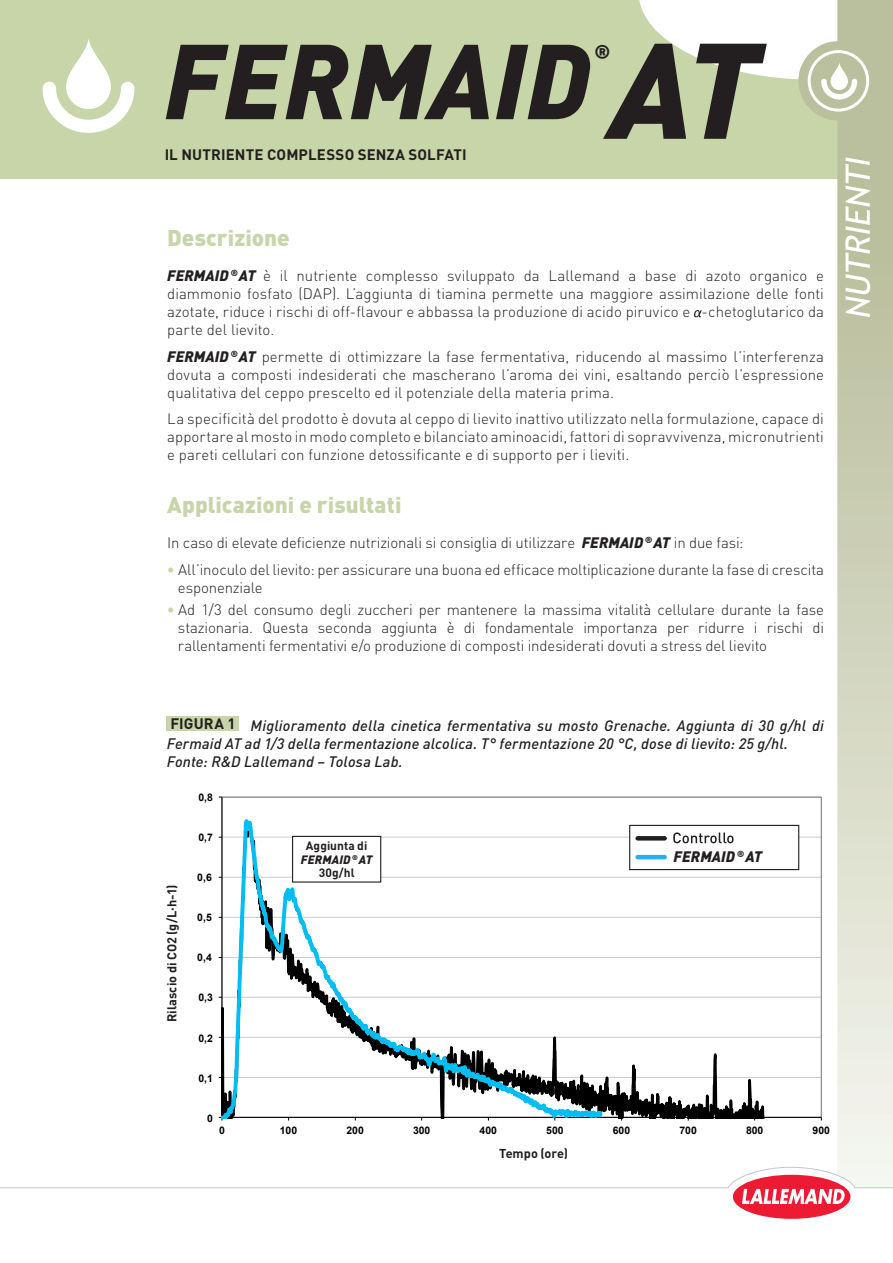
<style>
.page{position:relative;width:893px;height:1263px;background:#fff}
.page>*{position:absolute;margin:0;border:0;box-sizing:border-box;transform-origin:0 0}
.t1{font:italic 900 133.5px "DIN";color:#231f20}
.t2{font:italic 900 104.55px "DIN";color:#231f20}
.t3{font:900 22.5px "DIN";color:#c7d5a8}
.t4{font:italic 900 20.1px "DIN";color:#231f20}
.t5{font:300 15px/18px "DIN";letter-spacing:-.005em;color:#231f20;text-align:justify}
.t6{font:italic 500 15px/18px "DIN";letter-spacing:.01em;color:#231f20}
.t7{font:700 15px "DIN";letter-spacing:.01em;color:#231f20}
.t8{font:italic 900 15px "DIN";color:#231f20}
.t9{font:700 12.75px "DIN";color:#231f20}
.t10{font:700 12px "DIN";letter-spacing:.005em;color:#231f20}
.t11{font:italic 900 12px "DIN";letter-spacing:.01em;color:#231f20}
.t12{font:700 10.5px "Arial";color:#000}
.s1{font-weight:900;font-style:italic}
.s2{font-weight:700;color:#c7d5a8}
</style>
<div class="page">
<div style="left:0;top:0;width:893px;height:179px;background:#c7d5a8"></div>
<svg style="left:694px;top:310px;width:8px;height:7px"></svg>
<svg style="left:66px;top:38px;width:45px;height:71px;fill:#fff"></svg>
<svg style="left:43px;top:82px;width:91px;height:51px"></svg>
<div style="left:167px;top:716px;width:72px;height:15px;background:#c7d5a8"></div>
<hr style="left:222px;top:1077px;width:599px;height:1px;background:#cbcbcb">
<hr style="left:222px;top:1037px;width:599px;height:1px;background:#cbcbcb">
<hr style="left:222px;top:997px;width:599px;height:1px;background:#cbcbcb">
<hr style="left:222px;top:957px;width:599px;height:1px;background:#cbcbcb">
<hr style="left:222px;top:917px;width:599px;height:1px;background:#cbcbcb">
<hr style="left:222px;top:877px;width:599px;height:1px;background:#cbcbcb">
<hr style="left:222px;top:1117px;width:599px;height:1px;background:#000">
<svg style="left:605px;top:797px;width:162px;height:321px"></svg>
<svg style="left:222px;top:797px;width:383px;height:321px"></svg>
<div style="left:293px;top:836px;width:88px;height:46px;background:#fff"></div>
<div style="left:292px;top:836px;width:89px;height:46px;border:1px solid #231f20"></div>
<div style="left:630px;top:825px;width:169px;height:44px;background:#fff"></div>
<div style="left:629px;top:825px;width:170px;height:45px;border:1px solid #231f20"></div>
<svg style="left:638px;top:836px;width:27px;height:4px"></svg>
<hr style="left:638px;top:855px;width:27px;height:4px;background:#24b0f2">
<svg style="left:673px;top:832px;width:60px;height:11px"></svg>
<svg style="left:798px;top:100px;width:95px;height:1066px"></svg>
<div style="left:808px;top:50px;width:61px;height:62px;border:6px solid #fff;border-radius:50%"></div>
<div style="left:811px;top:53px;width:55px;height:56px;background:#bac09d;border-radius:50%"></div>
<svg style="left:639px;top:0;width:254px;height:100px"></svg>
<svg style="left:845px;top:157px;width:25px;height:160px"></svg>
<svg style="left:0;top:1166px;width:893px;height:53px"></svg>
<div style="left:733px;top:1175px;width:117px;height:44px;background:#ed1a33;border-radius:50%"></div>
<svg style="left:742px;top:1189px;width:103px;height:15px"></svg>
<p class="t1" style="left:610px;top:3px;width:150px">AT</p>
<p class="t2" style="left:164px;top:13px;width:428px">FERMAID</p>
<p class="t4" style="left:594px;top:38px;width:17px">®</p>
<p class="t7" style="left:165px;top:144px;width:303px">IL NUTRIENTE COMPLESSO SENZA SOLFATI</p>
<p class="t3" style="left:167px;top:223px;width:124px">Descrizione</p>
<p class="t5" style="left:167px;top:267px;width:658px"><span class="s1">FERMAID</span> <sup>®</sup> <span class="s1">AT</span> è il nutriente complesso sviluppato da Lallemand a base di azoto organico e diammonio fosfato (DAP). L’aggiunta di tiamina permette una maggiore assimilazione delle fonti azotate, riduce i rischi di off-flavour e abbassa la produzione di acido piruvico e -chetoglutarico da parte del lievito.</p>
<p class="t5" style="left:167px;top:347px;width:658px"><span class="s1">FERMAID</span> <sup>®</sup> <span class="s1">AT</span> permette di ottimizzare la fase fermentativa, riducendo al massimo l’interferenza dovuta a composti indesiderati che mascherano l’aroma dei vini, esaltando perciò l’espressione qualitativa del ceppo prescelto ed il potenziale della materia prima.</p>
<p class="t5" style="left:167px;top:410px;width:658px">La specificità del prodotto è dovuta al ceppo di lievito inattivo utilizzato nella formulazione, capace di apportare al mosto in modo completo e bilanciato aminoacidi, fattori di sopravvivenza, micronutrienti e pareti cellulari con funzione detossificante e di supporto per i lieviti.</p>
<p class="t3" style="left:167px;top:490px;width:236px">Applicazioni e risultati</p>
<p class="t5" style="left:167px;top:534px;width:578px">In caso di elevate deficienze nutrizionali si consiglia di utilizzare <span class="s1">FERMAID</span> <sup>®</sup> <span class="s1">AT</span> in due fasi:</p>
<p class="t5" style="left:167px;top:560px;width:658px"><span class="s2">•</span> All’inoculo del lievito: per assicurare una buona ed efficace moltiplicazione durante la fase di crescita</p>
<p class="t5" style="left:178px;top:578px;width:86px">esponenziale</p>
<p class="t5" style="left:167px;top:601px;width:658px"><span class="s2">•</span> Ad 1/3 del consumo degli zuccheri per mantenere la massima vitalità cellulare durante la fase</p>
<p class="t5" style="left:178px;top:619px;width:648px">stazionaria. Questa seconda aggiunta è di fondamentale importanza per ridurre i rischi di rallentamenti fermentativi e/o produzione di composti indesiderati dovuti a stress del lievito</p>
<p class="t7" style="left:170px;top:714px;width:67px">FIGURA 1</p>
<p class="t6" style="left:167px;top:716px;width:659px;text-indent:84px">Miglioramento della cinetica fermentativa su mosto Grenache. Aggiunta di 30 g/hl di<br>Fermaid AT ad 1/3 della fermentazione alcolica. T° fermentazione 20 °C, dose di lievito: 25 g/hl.</p>
<p class="t6" style="left:167px;top:752px;width:237px">Fonte: R&amp;D Lallemand – Tolosa Lab.</p>
<p class="t9" style="left:164px;top:1022px;width:139px;rotate:-90deg">Rilascio di CO2 (g/L·h-1)</p>
<p class="t12" style="left:198px;top:791px;width:16px">0,8</p>
<p class="t12" style="left:198px;top:831px;width:16px">0,7</p>
<p class="t12" style="left:197px;top:871px;width:16px">0,6</p>
<p class="t12" style="left:197px;top:911px;width:16px">0,5</p>
<p class="t12" style="left:197px;top:951px;width:16px">0,4</p>
<p class="t12" style="left:198px;top:991px;width:16px">0,3</p>
<p class="t12" style="left:198px;top:1031px;width:16px">0,2</p>
<p class="t12" style="left:198px;top:1071px;width:16px">0,1</p>
<p class="t12" style="left:207px;top:1111px;width:7px">0</p>
<p class="t10" style="left:306px;top:838px;width:63px">Aggiunta di</p>
<p class="t11" style="left:301px;top:851px;width:73px">FERMAID <sup>®</sup> AT</p>
<p class="t10" style="left:319px;top:865px;width:37px">30g/hl</p>
<p class="t8" style="left:674px;top:847px;width:90px">FERMAID <sup>®</sup> AT</p>
<p class="t12" style="left:219px;top:1123px;width:7px">0</p>
<p class="t12" style="left:280px;top:1123px;width:19px">100</p>
<p class="t12" style="left:346px;top:1123px;width:19px">200</p>
<p class="t12" style="left:413px;top:1123px;width:19px">300</p>
<p class="t12" style="left:480px;top:1123px;width:19px">400</p>
<p class="t12" style="left:546px;top:1123px;width:19px">500</p>
<p class="t12" style="left:613px;top:1123px;width:19px">600</p>
<p class="t12" style="left:679px;top:1123px;width:19px">700</p>
<p class="t12" style="left:746px;top:1123px;width:19px">800</p>
<p class="t12" style="left:813px;top:1123px;width:19px">900</p>
<p class="t9" style="left:499px;top:1145px;width:70px">Tempo (ore)</p>
</div>
